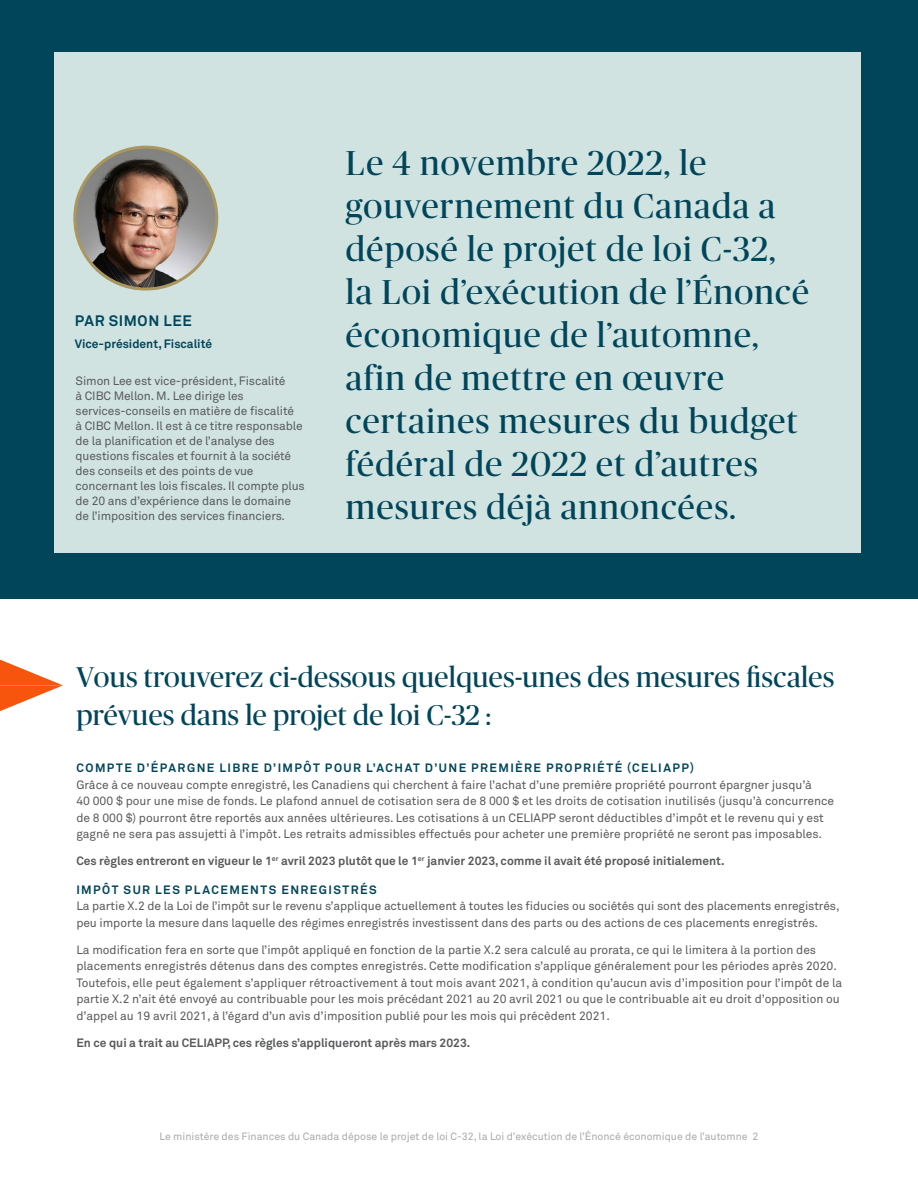
<style>
.page{position:relative;width:918px;height:1188px;background:#fff}
.page>*{position:absolute;margin:0;border:0;box-sizing:border-box;transform-origin:0 0}
.t1{font:34.5px/43px "Publico Banner";letter-spacing:.04em;color:#00455a}
.t2{font:28.5px/37.5px "Publico Banner";letter-spacing:.015em;color:#00455a}
.SubHead{font:700 15px "Akkurat Pro";letter-spacing:.04em;color:#00455a}
.Body_Copy__Akkurat_P{font:12px/16.5px "Akkurat Pro";color:#58595b}
.Footnotes___Captions{font:12px/15px "Akkurat Pro";letter-spacing:-.01em;color:#58595b}
.Body_Copy__Akkurat_P-2{font:700 12px "Akkurat Pro";color:#58595b}
.Body_Copy__Akkurat_P-3{font:700 12px "Akkurat Pro";letter-spacing:.12em;color:#00455a}
.Footnotes___Captions-2{font:700 12px "Akkurat Pro";color:#00455a}
.t3{font:10.5px "Akkurat Pro";color:#a7a9ac}
</style>
<div class="page">
<div style="left:0;top:0;width:918px;height:598px;background:#00455a"></div>
<div style="left:54px;top:53px;width:807px;height:500px;background:#d0e3e1"></div>
<img style="left:75px;top:147px;width:142px;height:142px">
<div style="left:73px;top:146px;width:145px;height:145px;border:3px solid #aa975d;border-radius:50%"></div>
<svg style="left:0;top:660px;width:63px;height:51px"></svg>
<p class="SubHead" style="left:75px;top:311px;width:118px">PAR SIMON LEE</p>
<p class="Footnotes___Captions-2" style="left:75px;top:336px;width:139px">Vice-président, Fiscalité</p>
<p class="Footnotes___Captions" style="left:76px;top:374px;width:231px">Simon Lee est vice-président, Fiscalité<br>à CIBC Mellon. M. Lee dirige les services-conseils en matière de fiscalité<br>à CIBC Mellon. Il est à ce titre responsable de la planification et de l’analyse des questions fiscales et fournit à la société des conseils et des points de vue concernant les lois fiscales. Il compte plus de 20 ans d’expérience dans le domaine de l’imposition des services financiers.</p>
<p class="t1" style="left:346px;top:139px;width:464px">Le 4 novembre 2022, le gouvernement du Canada a déposé le projet de loi C-32, la Loi d’exécution de l’Énoncé économique de l’automne, afin de mettre en œuvre certaines mesures du budget fédéral de 2022 et d’autres mesures déjà annoncées.</p>
<p class="t2" style="left:76px;top:657px;width:760px">Vous trouverez ci-dessous quelques-unes des mesures fiscales prévues dans le projet de loi C-32 :</p>
<p class="Body_Copy__Akkurat_P-3" style="left:76px;top:761px;width:619px">COMPTE D’ÉPARGNE LIBRE D’IMPÔT POUR L’ACHAT D’UNE PREMIÈRE PROPRIÉTÉ (CELIAPP)</p>
<p class="Body_Copy__Akkurat_P" style="left:76px;top:776px;width:759px">Grâce à ce nouveau compte enregistré, les Canadiens qui cherchent à faire l’achat d’une première propriété pourront épargner jusqu’à<br>40 000 $ pour une mise de fonds. Le plafond annuel de cotisation sera de 8 000 $ et les droits de cotisation inutilisés (jusqu’à concurrence de 8 000 $) pourront être reportés aux années ultérieures. Les cotisations à un CELIAPP seront déductibles d’impôt et le revenu qui y est gagné ne sera pas assujetti à l’impôt. Les retraits admissibles effectués pour acheter une première propriété ne seront pas imposables.</p>
<p class="Body_Copy__Akkurat_P-2" style="left:76px;top:854px;width:650px">Ces règles entreront en vigueur le 1<sup>er</sup> avril 2023 plutôt que le 1<sup>er</sup> janvier 2023, comme il avait été proposé initialement.</p>
<p class="Body_Copy__Akkurat_P-3" style="left:76px;top:882px;width:302px">IMPÔT SUR LES PLACEMENTS ENREGISTRÉS</p>
<p class="Body_Copy__Akkurat_P" style="left:76px;top:898px;width:765px">La partie X.2 de la Loi de l’impôt sur le revenu s’applique actuellement à toutes les fiducies ou sociétés qui sont des placements enregistrés, peu importe la mesure dans laquelle des régimes enregistrés investissent dans des parts ou des actions de ces placements enregistrés.</p>
<p class="Body_Copy__Akkurat_P" style="left:76px;top:941px;width:768px">La modification fera en sorte que l’impôt appliqué en fonction de la partie X.2 sera calculé au prorata, ce qui le limitera à la portion des placements enregistrés détenus dans des comptes enregistrés. Cette modification s’applique généralement pour les périodes après 2020.<br>Toutefois, elle peut également s’appliquer rétroactivement à tout mois avant 2021, à condition qu’aucun avis d’imposition pour l’impôt de la partie X.2 n’ait été envoyé au contribuable pour les mois précédant 2021 au 20 avril 2021 ou que le contribuable ait eu droit d’opposition ou d’appel au 19 avril 2021, à l’égard d’un avis d’imposition publié pour les mois qui précèdent 2021.</p>
<p class="Body_Copy__Akkurat_P-2" style="left:76px;top:1035px;width:396px">En ce qui a trait au CELIAPP, ces règles s’appliqueront après mars 2023.</p>
<p class="t3" style="left:160px;top:1130px;width:600px">Le ministère des Finances du Canada dépose le projet de loi C-32, la Loi d’exécution de l’Énoncé économique de l’automne 2</p>
</div>
